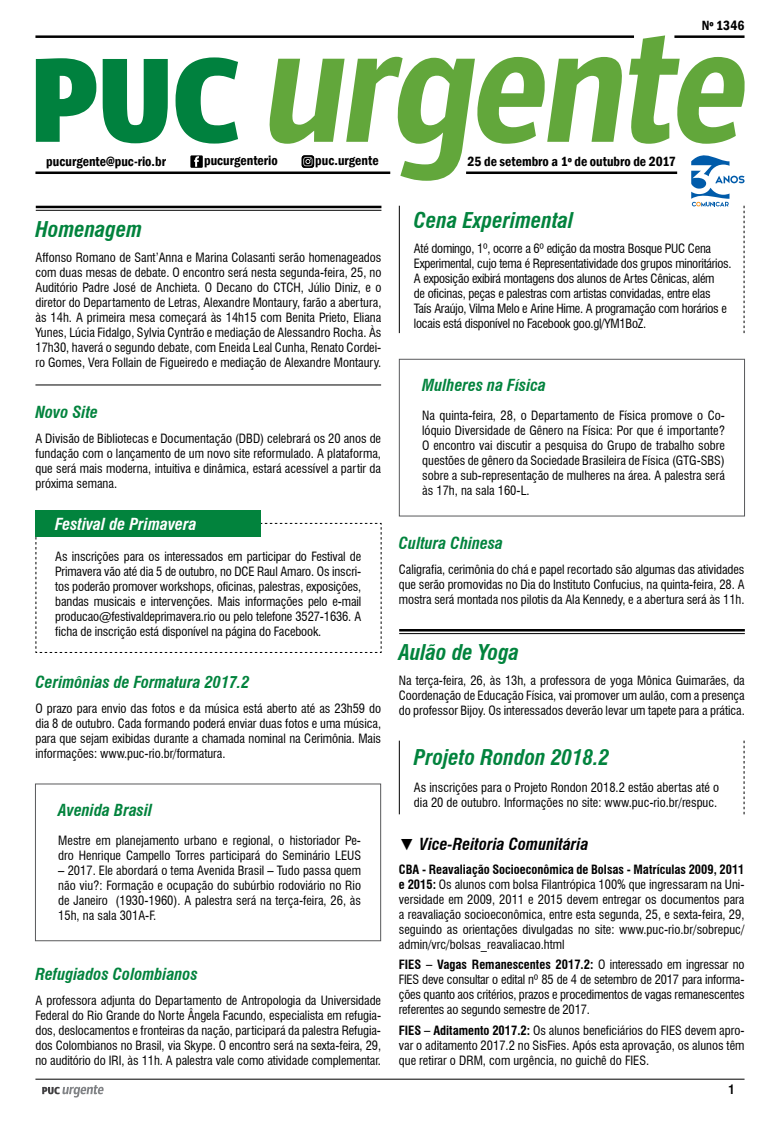
<style>
.page{position:relative;width:780px;height:1134px;background:#fff}
.page>*{position:absolute;margin:0;border:0;box-sizing:border-box;transform-origin:0 0}
.t1{font:italic 700 condensed 21.25px "Swiss 721 BT";color:#02833d}
.t2{font:italic 700 condensed 16.25px "Swiss 721 BT";color:#02833d}
.t3{font:italic 700 condensed 16.25px "Swiss 721 BT";color:#000}
.t4{font:italic 700 condensed 16.25px "Swiss 721 BT";color:#fff}
.t5{font:600 condensed 13.75px "Franklin Gothic";color:#000}
.t6{font:condensed 12.5px/15px "Swiss 721 BT";letter-spacing:-.005em;color:#000;text-align:justify}
.t7{font:700 condensed 12.5px "Swiss 721 BT";color:#000}
.s1{font-family:"Arial";font-stretch:normal}
.s2{font-weight:700}
</style>
<div class="page">
<hr style="left:35px;top:1079px;width:709px;height:1px;background:#000">
<svg style="left:42px;top:1085px;width:62px;height:12px"></svg>
<svg style="left:36px;top:58px;width:60px;height:84px"></svg>
<svg style="left:103px;top:59px;width:65px;height:84px"></svg>
<svg style="left:175px;top:57px;width:63px;height:87px"></svg>
<svg style="left:629px;top:35px;width:115px;height:109px"></svg>
<hr style="left:35px;top:171px;width:355px;height:3px;background:#000">
<hr style="left:466px;top:171px;width:211px;height:3px;background:#000">
<hr style="left:674px;top:35px;width:70px;height:3px;background:#000">
<hr style="left:35px;top:35px;width:599px;height:3px;background:#000">
<div style="left:190px;top:155px;width:13px;height:13px;background:#000"></div>
<svg style="left:194px;top:156px;width:5px;height:11px"></svg>
<svg style="left:269px;top:57px;width:353px;height:124px"></svg>
<hr style="left:35px;top:384px;width:346px;height:1px;background:#000">
<hr style="left:36px;top:206px;width:345px;height:2px;background:#000">
<hr style="left:36px;top:210px;width:345px;height:1px;background:#000">
<hr style="left:399px;top:206px;width:1px;height:127px;background:#000">
<svg style="left:691px;top:155px;width:53px;height:178px"></svg>
<div style="left:399px;top:359px;width:346px;height:157px;border:1px solid #58595b"></div>
<svg style="left:35px;top:522px;width:347px;height:131px"></svg>
<div style="left:35px;top:510px;width:225px;height:26px;background:#02833d"></div>
<hr style="left:399px;top:629px;width:345px;height:2px;background:#000">
<hr style="left:399px;top:633px;width:345px;height:1px;background:#000">
<hr style="left:399px;top:741px;width:1px;height:73px;background:#000">
<svg style="left:743px;top:741px;width:1px;height:73px"></svg>
<div style="left:35px;top:783px;width:346px;height:158px;border:1px solid #58595b"></div>
<p class="t5" style="left:701px;top:16px;width:44px">Nº 1346</p>
<p class="t5" style="left:46px;top:152px;width:121px">pucurgente@puc-rio.br</p>
<p class="t5" style="left:204px;top:151px;width:75px">pucurgenterio</p>
<p class="t5" style="left:315px;top:152px;width:65px">puc.urgente</p>
<p class="t5" style="left:467px;top:152px;width:210px">25 de setembro a 1º de outubro de 2017</p>
<h1 class="t1" style="left:35px;top:217px;width:108px">Homenagem</h1>
<p class="t6" style="left:35px;top:250px;width:347px">Affonso Romano de Sant’Anna e Marina Colasanti serão homenageados com duas mesas de debate. O encontro será nesta segunda-feira, 25, no Auditório Padre José de Anchieta. O Decano do CTCH, Júlio Diniz, e o diretor do Departamento de Letras, Alexandre Montaury, farão a abertura, às 14h. A primeira mesa começará às 14h15 com Benita Prieto, Eliana Yunes, Lúcia Fidalgo, Sylvia Cyntrão e mediação de Alessandro Rocha. Às 17h30, haverá o segundo debate, com Eneida Leal Cunha, Renato Cordei&shy;ro Gomes, Vera Follain de Figueiredo e mediação de Alexandre Montaury.</p>
<h2 class="t2" style="left:35px;top:402px;width:64px">Novo Site</h2>
<p class="t6" style="left:35px;top:431px;width:347px">A Divisão de Bibliotecas e Documentação (DBD) celebrará os 20 anos de fundação com o lançamento de um novo site reformulado. A plataforma, que será mais moderna, intuitiva e dinâmica, estará acessível a partir da próxima semana.</p>
<h2 class="t4" style="left:55px;top:514px;width:143px">Festival de Primavera</h2>
<p class="t6" style="left:55px;top:549px;width:307px">As inscrições para os interessados em participar do Festival de Primavera vão até dia 5 de outubro, no DCE Raul Amaro. Os inscri&shy;tos poderão promover workshops, oficinas, palestras, exposições, bandas musicais e intervenções. Mais informações pelo e-mail producao@festivaldeprimavera.rio ou pelo telefone 3527-1636. A ficha de inscrição está disponível na página do Facebook.</p>
<h2 class="t2" style="left:35px;top:672px;width:215px">Cerimônias de Formatura 2017.2</h2>
<p class="t6" style="left:35px;top:701px;width:347px">O prazo para envio das fotos e da música está aberto até as 23h59 do dia 8 de outubro. Cada formando poderá enviar duas fotos e uma música, para que sejam exibidas durante a chamada nominal na Cerimônia. Mais informações: www.puc-rio.br/formatura.</p>
<h2 class="t2" style="left:58px;top:800px;width:95px">Avenida Brasil</h2>
<p class="t6" style="left:58px;top:833px;width:304px">Mestre em planejamento urbano e regional, o historiador Pe&shy;dro Henrique Campello Torres participará do Seminário LEUS</p>
<p class="t6" style="left:58px;top:863px;width:304px">– 2017. Ele abordará o tema Avenida Brasil – Tudo passa quem não viu?: Formação e ocupação do subúrbio rodoviário no Rio de Janeiro (1930-1960). A palestra será na terça-feira, 26, às 15h, na sala 301A-F.</p>
<h2 class="t2" style="left:35px;top:964px;width:164px">Refugiados Colombianos</h2>
<p class="t6" style="left:35px;top:993px;width:347px">A professora adjunta do Departamento de Antropologia da Universidade Federal do Rio Grande do Norte Ângela Facundo, especialista em refugia&shy;dos, deslocamentos e fronteiras da nação, participará da palestra Refugia&shy;dos Colombianos no Brasil, via Skype. O encontro será na sexta-feira, 29, no auditório do IRI, às 11h. A palestra vale como atividade complementar.</p>
<h1 class="t1" style="left:414px;top:208px;width:161px">Cena Experimental</h1>
<p class="t6" style="left:414px;top:241px;width:319px;text-align:left">Até domingo, 1º, ocorre a 6º edição da mostra Bosque PUC Cena Experimental, cujo tema é Representatividade dos grupos minoritários.<br>A exposição exibirá montagens dos alunos de Artes Cênicas, além<br>de oficinas, peças e palestras com artistas convidadas, entre elas<br>Taís Araújo, Vilma Melo e Arine Hime. A programação com horários e locais está disponível no Facebook goo.gl/YM1BoZ.</p>
<h2 class="t2" style="left:422px;top:376px;width:125px">Mulheres na Física</h2>
<p class="t6" style="left:422px;top:408px;width:304px">Na quinta-feira, 28, o Departamento de Física promove o Co&shy;lóquio Diversidade de Gênero na Física: Por que é importante?<br>O encontro vai discutir a pesquisa do Grupo de trabalho sobre questões de gênero da Sociedade Brasileira de Física (GTG-SBS) sobre a sub-representação de mulheres na área. A palestra será às 17h, na sala 160-L.</p>
<h2 class="t2" style="left:399px;top:534px;width:106px">Cultura Chinesa</h2>
<p class="t6" style="left:399px;top:562px;width:347px">Caligrafia, cerimônia do chá e papel recortado são algumas das atividades que serão promovidas no Dia do Instituto Confucius, na quinta-feira, 28. A mostra será montada nos pilotis da Ala Kennedy, e a abertura será às 11h.</p>
<h1 class="t1" style="left:399px;top:640px;width:122px">Aulão de Yoga</h1>
<p class="t6" style="left:399px;top:673px;width:347px">Na terça-feira, 26, às 13h, a professora de yoga Mônica Guimarães, da Coordenação de Educação Física, vai promover um aulão, com a presença do professor Bijoy. Os interessados deverão levar um tapete para a prática.</p>
<h1 class="t1" style="left:414px;top:745px;width:197px">Projeto Rondon 2018.2</h1>
<p class="t6" style="left:414px;top:780px;width:307px">As inscrições para o Projeto Rondon 2018.2 estão abertas até o dia 20 de outubro. Informações no site: www.puc-rio.br/respuc.</p>
<h2 class="t3" style="left:399px;top:835px;width:191px"><span class="s1">▼</span> Vice-Reitoria Comunitária</h2>
<p class="t6" style="left:399px;top:862px;width:347px"><span class="s2">CBA - Reavaliação Socioeconômica de Bolsas - Matrículas 2009, 2011 e 2015:</span> Os alunos com bolsa Filantrópica 100% que ingressaram na Uni&shy;versidade em 2009, 2011 e 2015 devem entregar os documentos para a reavaliação socioeconômica, entre esta segunda, 25, e sexta-feira, 29, seguindo as orientações divulgadas no site: www.puc-rio.br/sobrepuc/ admin/vrc/bolsas_reavaliacao.html</p>
<p class="t6" style="left:399px;top:957px;width:347px"><span class="s2">FIES – Vagas Remanescentes 2017.2:</span> O interessado em ingressar no FIES deve consultar o edital nº 85 de 4 de setembro de 2017 para informa&shy;ções quanto aos critérios, prazos e procedimentos de vagas remanescentes referentes ao segundo semestre de 2017.</p>
<p class="t6" style="left:399px;top:1022px;width:347px"><span class="s2">FIES – Aditamento 2017.2:</span> Os alunos beneficiários do FIES devem apro&shy;var o aditamento 2017.2 no SisFies. Após esta aprovação, os alunos têm que retirar o DRM, com urgência, no guichê do FIES.</p>
<p class="t7" style="left:728px;top:1082px;width:8px">1</p>
</div>
